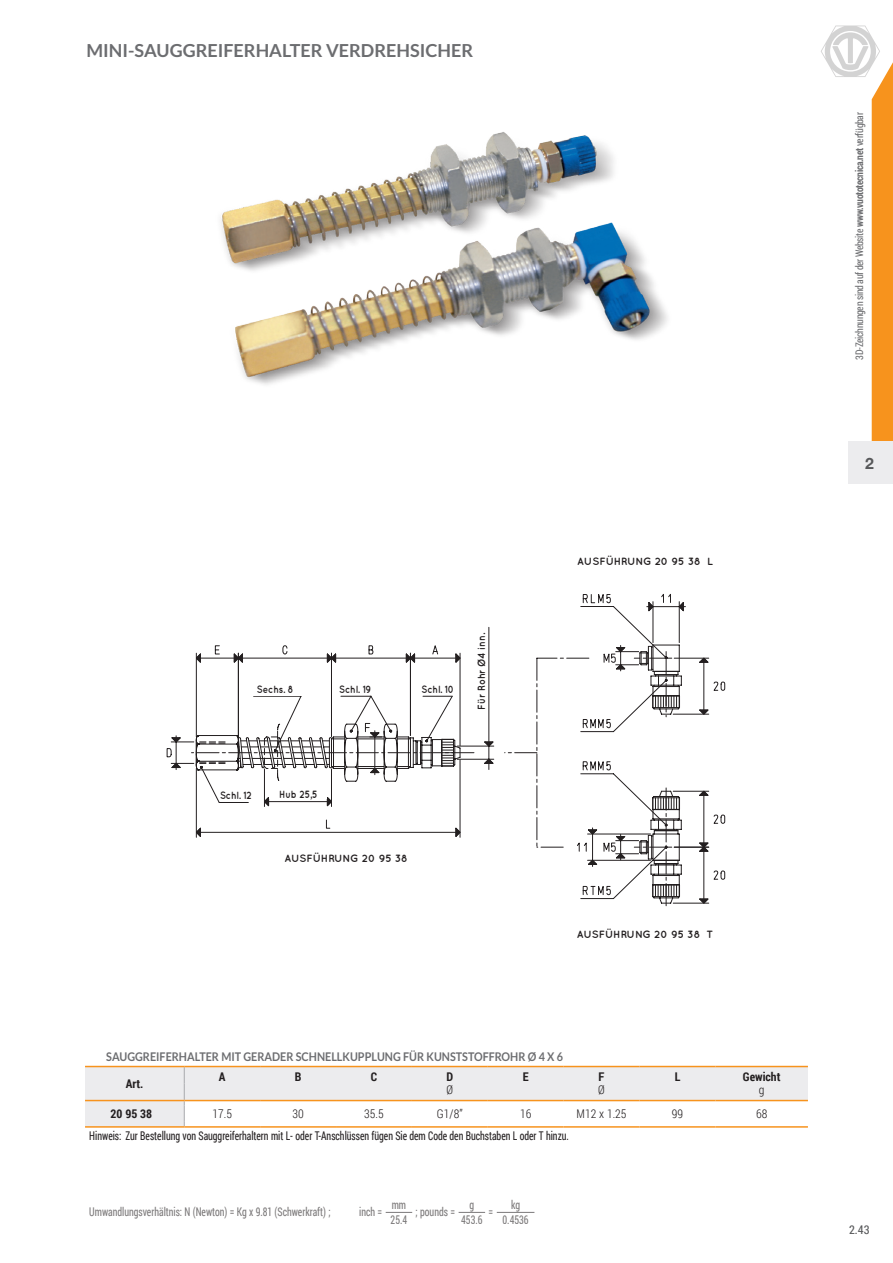
<style>
.page{position:relative;width:893px;height:1263px;background:#fff}
.page>*{position:absolute;margin:0;border:0;box-sizing:border-box;transform-origin:0 0}
.t1{font:700 18px "Lato";color:#6c6d70}
.t2{font:700 15.75px "Helvetica Neue LT Std";color:#57585a}
.t3{font:12px "Roboto Condensed";color:#231f20;scale:.81 1}
.t4{font:700 12px "Lato";color:#6c6d70;scale:.9 1}
.t5{font:300 12px "Roboto Condensed";color:#231f20}
.t6{font:700 12px "Roboto Condensed";color:#231f20}
.t7{font:12px "Roboto Condensed";color:#57585a}
.t8{font:10.5px "Roboto Condensed";letter-spacing:-.03em;color:#6c6d70;scale:.93 1}
.t9{font:700 10.5px "Quicksand";color:#231f20}
.t10{font:700 10.5px "Quicksand";color:#231f20;scale:.85 1}
.t11{font:700 10.5px "Quicksand";color:#231f20;scale:.9 1}
.s1{font-weight:700}
</style>
<div class="page">
<img style="left:221px;top:132px;width:447px;height:253px">
<svg style="left:166px;top:593px;width:560px;height:313px"></svg>
<svg style="left:821px;top:25px;width:72px;height:416px"></svg>
<div style="left:848px;top:441px;width:45px;height:42px;background:#ececee"></div>
<svg style="left:85px;top:1067px;width:723px;height:59px"></svg>
<hr style="left:85px;top:1100px;width:99px;height:1px;background:#f7931d">
<hr style="left:184px;top:1100px;width:76px;height:1px;background:#f7931d">
<hr style="left:260px;top:1100px;width:76px;height:1px;background:#f7931d">
<hr style="left:336px;top:1100px;width:76px;height:1px;background:#f7931d">
<hr style="left:412px;top:1100px;width:76px;height:1px;background:#f7931d">
<hr style="left:488px;top:1100px;width:76px;height:1px;background:#f7931d">
<hr style="left:564px;top:1100px;width:75px;height:1px;background:#f7931d">
<hr style="left:639px;top:1100px;width:76px;height:1px;background:#f7931d">
<hr style="left:715px;top:1100px;width:93px;height:1px;background:#f7931d">
<hr style="left:85px;top:1126px;width:99px;height:2px;background:#f7931d">
<hr style="left:184px;top:1126px;width:76px;height:2px;background:#f7931d">
<hr style="left:260px;top:1126px;width:76px;height:2px;background:#f7931d">
<hr style="left:336px;top:1126px;width:76px;height:2px;background:#f7931d">
<hr style="left:412px;top:1126px;width:76px;height:2px;background:#f7931d">
<hr style="left:488px;top:1126px;width:76px;height:2px;background:#f7931d">
<hr style="left:564px;top:1126px;width:75px;height:2px;background:#f7931d">
<hr style="left:639px;top:1126px;width:76px;height:2px;background:#f7931d">
<hr style="left:715px;top:1126px;width:93px;height:2px;background:#f7931d">
<hr style="left:85px;top:1066px;width:99px;height:1px;background:#f7931d">
<hr style="left:184px;top:1066px;width:76px;height:1px;background:#f7931d">
<hr style="left:260px;top:1066px;width:76px;height:1px;background:#f7931d">
<hr style="left:336px;top:1066px;width:76px;height:1px;background:#f7931d">
<hr style="left:412px;top:1066px;width:76px;height:1px;background:#f7931d">
<hr style="left:488px;top:1066px;width:76px;height:1px;background:#f7931d">
<hr style="left:564px;top:1066px;width:75px;height:1px;background:#f7931d">
<hr style="left:639px;top:1066px;width:76px;height:1px;background:#f7931d">
<hr style="left:715px;top:1066px;width:93px;height:1px;background:#f7931d">
<svg style="left:386px;top:1212px;width:26px;height:1px"></svg>
<svg style="left:459px;top:1212px;width:26px;height:1px"></svg>
<hr style="left:497px;top:1212px;width:37px;height:1px;background:#231f20">
<div style="left:270px;top:788px;width:57px;height:11px;background:#fff"></div>
<div style="left:269px;top:851px;width:154px;height:16px;background:#fff"></div>
<div style="left:475px;top:614px;width:10px;height:114px;background:#fff"></div>
<div style="left:247px;top:683px;width:56px;height:12px;background:#fff"></div>
<div style="left:219px;top:789px;width:33px;height:11px;background:#fff"></div>
<div style="left:339px;top:683px;width:33px;height:11px;background:#fff"></div>
<div style="left:421px;top:683px;width:34px;height:11px;background:#fff"></div>
<h1 class="t1" style="left:87px;top:40px;width:388px">MINI-SAUGGREIFERHALTER VERDREHSICHER</h1>
<p class="t10" style="left:257px;top:683px;width:45px">Sechs. 8</p>
<p class="t10" style="left:339px;top:683px;width:39px">Schl. 19</p>
<p class="t10" style="left:421px;top:683px;width:40px">Schl. 10</p>
<p class="t11" style="left:475px;top:710px;width:87px;rotate:-90deg">Für Rohr Ø4 inn.</p>
<p class="t10" style="left:220px;top:789px;width:39px">Schl. 12</p>
<p class="t10" style="left:279px;top:788px;width:47px">Hub 25,5</p>
<p class="t9" style="left:284px;top:851px;width:125px">AUSFÜHRUNG 20 95 38</p>
<p class="t9" style="left:577px;top:555px;width:137px">AUSFÜHRUNG 20 95 38 L</p>
<p class="t9" style="left:577px;top:928px;width:138px">AUSFÜHRUNG 20 95 38 T</p>
<p class="t4" style="left:106px;top:1050px;width:509px">SAUGGREIFERHALTER MIT GERADER SCHNELLKUPPLUNG FÜR KUNSTSTOFFROHR Ø 4 X 6</p>
<p class="t6" style="left:126px;top:1075px;width:19px">Art.</p>
<p class="t6" style="left:219px;top:1069px;width:8px">A</p>
<p class="t6" style="left:295px;top:1069px;width:8px">B</p>
<p class="t6" style="left:371px;top:1069px;width:8px">C</p>
<p class="t6" style="left:446px;top:1069px;width:8px">D</p>
<p class="t6" style="left:523px;top:1069px;width:7px">E</p>
<p class="t6" style="left:599px;top:1069px;width:7px">F</p>
<p class="t6" style="left:675px;top:1069px;width:7px">L</p>
<p class="t6" style="left:743px;top:1069px;width:39px">Gewicht</p>
<p class="t5" style="left:446px;top:1081px;width:8px">Ø</p>
<p class="t5" style="left:598px;top:1081px;width:8px">Ø</p>
<p class="t5" style="left:759px;top:1081px;width:7px">g</p>
<p class="t3" style="left:89px;top:1127px;width:593px">Hinweis: Zur Bestellung von Sauggreiferhaltern mit L- oder T-Anschlüssen fügen Sie dem Code den Buchstaben L oder T hinzu.</p>
<p class="t6" style="left:111px;top:1105px;width:43px">20 95 38</p>
<p class="t5" style="left:213px;top:1105px;width:21px">17.5</p>
<p class="t5" style="left:292px;top:1105px;width:13px">30</p>
<p class="t5" style="left:364px;top:1105px;width:21px">35.5</p>
<p class="t5" style="left:437px;top:1105px;width:27px">G1/8”</p>
<p class="t5" style="left:520px;top:1105px;width:13px">16</p>
<p class="t5" style="left:577px;top:1105px;width:51px">M12 x 1.25</p>
<p class="t5" style="left:672px;top:1105px;width:13px">99</p>
<p class="t5" style="left:756px;top:1105px;width:13px">68</p>
<p class="t3" style="left:89px;top:1203px;width:299px">Umwandlungsverhältnis: N (Newton) = Kg x 9.81 (Schwerkraft) ;</p>
<p class="t3" style="left:359px;top:1203px;width:30px">inch =</p>
<p class="t3" style="left:511px;top:1196px;width:13px">kg</p>
<p class="t3" style="left:392px;top:1196px;width:19px">mm</p>
<p class="t3" style="left:469px;top:1196px;width:7px">g</p>
<p class="t3" style="left:416px;top:1203px;width:50px">; pounds =</p>
<p class="t3" style="left:489px;top:1203px;width:7px">=</p>
<p class="t3" style="left:391px;top:1211px;width:22px">25.4</p>
<p class="t3" style="left:461px;top:1211px;width:28px">453.6</p>
<p class="t3" style="left:503px;top:1211px;width:34px">0.4536</p>
<p class="t8" style="left:852px;top:360px;width:267px;rotate:-90deg">3D-Zeichnungen sind auf der Website <span class="s1">www.vuototecnica.net</span> verfügbar</p>
<h2 class="t2" style="left:865px;top:454px;width:10px">2</h2>
<p class="t7" style="left:849px;top:1221px;width:22px">2.43</p>
</div>
